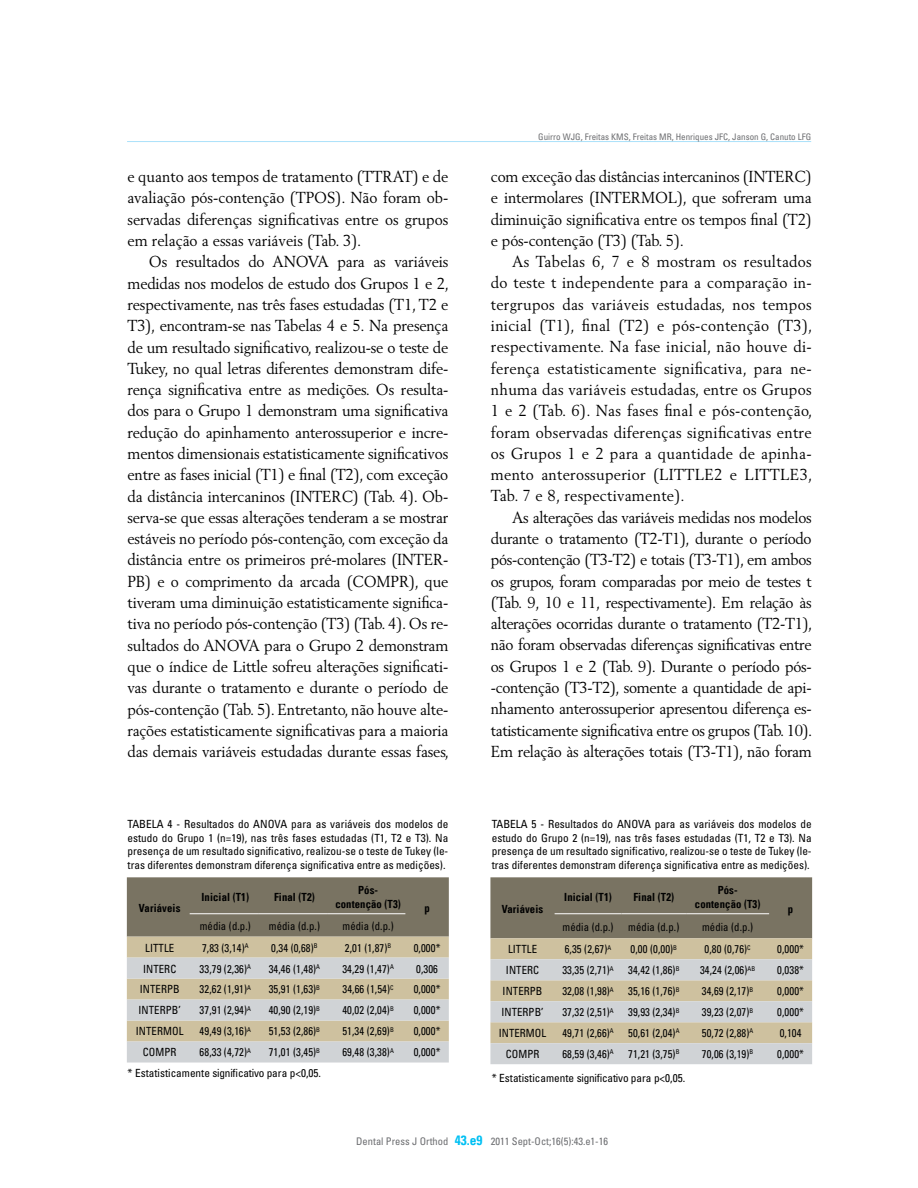
<style>
.page{position:relative;width:918px;height:1188px;background:#fff}
.page>*{position:absolute;margin:0;border:0;box-sizing:border-box;transform-origin:0 0}
.t1{font:15.75px/21.3px "Berling";letter-spacing:-.01em;color:#000;text-align:justify;scale:.95 1}
.t2{font:condensed 11.25px "Univers";letter-spacing:.01em;color:#000;scale:.95 1}
.t3{font:condensed 11.25px/13.5px "Univers";letter-spacing:.01em;color:#000;text-align:justify}
.t4{font:700 condensed 11.25px/13.5px "Univers";letter-spacing:.01em;color:#000;text-align:center;scale:.95 1}
.t5{font:condensed 10.5px "Univers";color:#6d6e71}
.t6{font:condensed 9px "Univers";color:#6d6e71}
.s1{font-weight:700;font-size:13.5px;color:#00c0f3}
</style>
<div class="page">
<hr style="left:127px;top:141px;width:684px;height:1px;background:#abe1fa">
<svg style="left:127px;top:877px;width:322px;height:186px;background:#b4af9f"></svg>
<hr style="left:190px;top:913px;width:68px;height:1px;background:#fff">
<hr style="left:258px;top:913px;width:70px;height:1px;background:#fff">
<hr style="left:328px;top:913px;width:77px;height:1px;background:#fff">
<svg style="left:490px;top:877px;width:322px;height:187px;background:#b3ae9e"></svg>
<hr style="left:555px;top:913px;width:67px;height:1px;background:#fff">
<hr style="left:622px;top:913px;width:64px;height:1px;background:#fff">
<hr style="left:686px;top:913px;width:83px;height:1px;background:#fff">
<p class="t1" style="left:128px;top:166px;width:339px">e quanto aos tempos de tratamento (TTRAT) e de avaliação pós-contenção (TPOS). Não foram ob&shy;servadas diferenças significativas entre os grupos em relação a essas variáveis (Tab. 3).</p>
<p class="t1" style="left:128px;top:251px;width:340px;text-indent:21px">Os resultados do ANOVA para as variáveis medidas nos modelos de estudo dos Grupos 1 e 2, respectivamente, nas três fases estudadas (T1, T2 e T3), encontram-se nas Tabelas 4 e 5. Na presença de um resultado significativo, realizou-se o teste de Tukey, no qual letras diferentes demonstram dife&shy;rença significativa entre as medições. Os resulta&shy;dos para o Grupo 1 demonstram uma significativa redução do apinhamento anterossuperior e incre&shy;mentos dimensionais estatisticamente significativos entre as fases inicial (T1) e final (T2), com exceção da distância intercaninos (INTERC) (Tab. 4). Ob&shy;serva-se que essas alterações tenderam a se mostrar estáveis no período pós-contenção, com exceção da distância entre os primeiros pré-molares (INTER-PB) e o comprimento da arcada (COMPR), que tiveram uma diminuição estatisticamente significa&shy;tiva no período pós-contenção (T3) (Tab. 4). Os re&shy;sultados do ANOVA para o Grupo 2 demonstram que o índice de Little sofreu alterações significati&shy;vas durante o tratamento e durante o período de pós-contenção (Tab. 5). Entretanto, não houve alte&shy;rações estatisticamente significativas para a maioria das demais variáveis estudadas durante essas fases,</p>
<p class="t6" style="left:538px;top:131px;width:274px">Guirro WJG, Freitas KMS, Freitas MR, Henriques JFC, Janson G, Canuto LFG</p>
<p class="t1" style="left:491px;top:166px;width:339px">com exceção das distâncias intercaninos (INTERC) e intermolares (INTERMOL), que sofreram uma diminuição significativa entre os tempos final (T2) e pós-contenção (T3) (Tab. 5).</p>
<p class="t1" style="left:491px;top:251px;width:340px;text-indent:21px">As Tabelas 6, 7 e 8 mostram os resultados do teste t independente para a comparação in&shy;tergrupos das variáveis estudadas, nos tempos inicial (T1), final (T2) e pós-contenção (T3), respectivamente. Na fase inicial, não houve di&shy;ferença estatisticamente significativa, para ne&shy;nhuma das variáveis estudadas, entre os Grupos 1 e 2 (Tab. 6). Nas fases final e pós-contenção, foram observadas diferenças significativas entre os Grupos 1 e 2 para a quantidade de apinha&shy;mento anterossuperior (LITTLE2 e LITTLE3, Tab. 7 e 8, respectivamente).</p>
<p class="t1" style="left:491px;top:506px;width:340px;text-indent:21px">As alterações das variáveis medidas nos modelos durante o tratamento (T2-T1), durante o período pós-contenção (T3-T2) e totais (T3-T1), em ambos os grupos, foram comparadas por meio de testes t (Tab. 9, 10 e 11, respectivamente). Em relação às alterações ocorridas durante o tratamento (T2-T1), não foram observadas diferenças significativas entre os Grupos 1 e 2 (Tab. 9). Durante o período pós--contenção (T3-T2), somente a quantidade de api&shy;nhamento anterossuperior apresentou diferença es&shy;tatisticamente significativa entre os grupos (Tab. 10).<br>Em relação às alterações totais (T3-T1), não foram</p>
<p class="t3" style="left:128px;top:817px;width:322px">tabela 4 - Resultados do ANOVA para as variáveis dos modelos de estudo do Grupo 1 (n=19), nas três fases estudadas (T1, T2 e T3). Na presença de um resultado significativo, realizou-se o teste de Tukey (le&shy;tras diferentes demonstram diferença significativa entre as medições).</p>
<p class="t3" style="left:492px;top:817px;width:321px">tabela 5 - Resultados do ANOVA para as variáveis dos modelos de estudo do Grupo 2 (n=19), nas três fases estudadas (T1, T2 e T3). Na presença de um resultado significativo, realizou-se o teste de Tukey (le&shy;tras diferentes demonstram diferença significativa entre as medições).</p>
<p class="t4" style="left:139px;top:902px;width:45px">Variáveis</p>
<p class="t4" style="left:202px;top:890px;width:51px">Inicial (T1)</p>
<p class="t4" style="left:274px;top:890px;width:44px">Final (T2)</p>
<p class="t4" style="left:335px;top:883px;width:70px">Pós&shy;contenção (T3)</p>
<p class="t4" style="left:424px;top:902px;width:7px">p</p>
<p class="t4" style="left:502px;top:902px;width:45px">Variáveis</p>
<p class="t4" style="left:564px;top:890px;width:51px">Inicial (T1)</p>
<p class="t4" style="left:633px;top:890px;width:44px">Final (T2)</p>
<p class="t4" style="left:695px;top:883px;width:70px">Pós&shy;contenção (T3)</p>
<p class="t4" style="left:788px;top:902px;width:7px">p</p>
<p class="t2" style="left:200px;top:919px;width:55px">média (d.p.)</p>
<p class="t2" style="left:269px;top:919px;width:55px">média (d.p.)</p>
<p class="t2" style="left:343px;top:919px;width:55px">média (d.p.)</p>
<p class="t2" style="left:563px;top:919px;width:55px">média (d.p.)</p>
<p class="t2" style="left:628px;top:919px;width:55px">média (d.p.)</p>
<p class="t2" style="left:702px;top:919px;width:55px">média (d.p.)</p>
<p class="t2" style="left:145px;top:940px;width:32px">LITTLE</p>
<p class="t2" style="left:202px;top:940px;width:50px">7,83 (3,14)<sup>A</sup></p>
<p class="t2" style="left:271px;top:940px;width:50px">0,34 (0,68)<sup>B</sup></p>
<p class="t2" style="left:345px;top:940px;width:50px">2,01 (1,87)<sup>B</sup></p>
<p class="t2" style="left:414px;top:940px;width:30px">0,000*</p>
<p class="t2" style="left:143px;top:961px;width:36px">INTERC</p>
<p class="t2" style="left:200px;top:961px;width:55px">33,79 (2,36)<sup>A</sup></p>
<p class="t2" style="left:269px;top:961px;width:55px">34,46 (1,48)<sup>A</sup></p>
<p class="t2" style="left:342px;top:961px;width:55px">34,29 (1,47)<sup>A</sup></p>
<p class="t2" style="left:416px;top:961px;width:24px">0,306</p>
<p class="t2" style="left:140px;top:982px;width:43px">INTERPB</p>
<p class="t2" style="left:200px;top:982px;width:55px">32,62 (1,91)<sup>A</sup></p>
<p class="t2" style="left:269px;top:982px;width:56px">35,91 (1,63)<sup>B</sup></p>
<p class="t2" style="left:343px;top:982px;width:55px">34,66 (1,54)<sup>C</sup></p>
<p class="t2" style="left:414px;top:982px;width:30px">0,000*</p>
<p class="t2" style="left:139px;top:1003px;width:46px">INTERPB’</p>
<p class="t2" style="left:200px;top:1003px;width:55px">37,91 (2,94)<sup>A</sup></p>
<p class="t2" style="left:269px;top:1003px;width:56px">40,90 (2,19)<sup>B</sup></p>
<p class="t2" style="left:342px;top:1003px;width:56px">40,02 (2,04)<sup>B</sup></p>
<p class="t2" style="left:414px;top:1003px;width:30px">0,000*</p>
<p class="t2" style="left:136px;top:1024px;width:52px">INTERMOL</p>
<p class="t2" style="left:200px;top:1024px;width:55px">49,49 (3,16)<sup>A</sup></p>
<p class="t2" style="left:269px;top:1024px;width:56px">51,53 (2,86)<sup>B</sup></p>
<p class="t2" style="left:342px;top:1024px;width:56px">51,34 (2,69)<sup>B</sup></p>
<p class="t2" style="left:414px;top:1024px;width:30px">0,000*</p>
<p class="t2" style="left:143px;top:1045px;width:37px">COMPR</p>
<p class="t2" style="left:200px;top:1045px;width:55px">68,33 (4,72)<sup>A</sup></p>
<p class="t2" style="left:269px;top:1045px;width:56px">71,01 (3,45)<sup>B</sup></p>
<p class="t2" style="left:342px;top:1045px;width:55px">69,48 (3,38)<sup>A</sup></p>
<p class="t2" style="left:414px;top:1045px;width:30px">0,000*</p>
<p class="t2" style="left:508px;top:942px;width:32px">LITTLE</p>
<p class="t2" style="left:565px;top:942px;width:50px">6,35 (2,67)<sup>A</sup></p>
<p class="t2" style="left:631px;top:942px;width:50px">0,00 (0,00)<sup>B</sup></p>
<p class="t2" style="left:705px;top:942px;width:50px">0,80 (0,76)<sup>C</sup></p>
<p class="t2" style="left:777px;top:942px;width:30px">0,000*</p>
<p class="t2" style="left:506px;top:963px;width:36px">INTERC</p>
<p class="t2" style="left:562px;top:963px;width:55px">33,35 (2,71)<sup>A</sup></p>
<p class="t2" style="left:628px;top:963px;width:56px">34,42 (1,86)<sup>B</sup></p>
<p class="t2" style="left:700px;top:963px;width:60px">34,24 (2,06)<sup>AB</sup></p>
<p class="t2" style="left:777px;top:963px;width:30px">0,038*</p>
<p class="t2" style="left:503px;top:984px;width:43px">INTERPB</p>
<p class="t2" style="left:562px;top:984px;width:55px">32,08 (1,98)<sup>A</sup></p>
<p class="t2" style="left:628px;top:984px;width:56px">35,16 (1,76)<sup>B</sup></p>
<p class="t2" style="left:702px;top:984px;width:56px">34,69 (2,17)<sup>B</sup></p>
<p class="t2" style="left:777px;top:984px;width:30px">0,000*</p>
<p class="t2" style="left:501px;top:1005px;width:46px">INTERPB’</p>
<p class="t2" style="left:562px;top:1005px;width:55px">37,32 (2,51)<sup>A</sup></p>
<p class="t2" style="left:628px;top:1005px;width:56px">39,93 (2,34)<sup>B</sup></p>
<p class="t2" style="left:702px;top:1005px;width:56px">39,23 (2,07)<sup>B</sup></p>
<p class="t2" style="left:777px;top:1005px;width:30px">0,000*</p>
<p class="t2" style="left:499px;top:1026px;width:52px">INTERMOL</p>
<p class="t2" style="left:562px;top:1026px;width:55px">49,71 (2,66)<sup>A</sup></p>
<p class="t2" style="left:628px;top:1026px;width:55px">50,61 (2,04)<sup>A</sup></p>
<p class="t2" style="left:702px;top:1026px;width:55px">50,72 (2,88)<sup>A</sup></p>
<p class="t2" style="left:780px;top:1026px;width:24px">0,104</p>
<p class="t2" style="left:506px;top:1047px;width:37px">COMPR</p>
<p class="t2" style="left:562px;top:1047px;width:55px">68,59 (3,46)<sup>A</sup></p>
<p class="t2" style="left:628px;top:1047px;width:56px">71,21 (3,75)<sup>B</sup></p>
<p class="t2" style="left:702px;top:1047px;width:56px">70,06 (3,19)<sup>B</sup></p>
<p class="t2" style="left:777px;top:1047px;width:30px">0,000*</p>
<p class="t3" style="left:128px;top:1066px;width:195px">* Estatisticamente significativo para p&lt;0,05.</p>
<p class="t3" style="left:492px;top:1071px;width:195px">* Estatisticamente significativo para p&lt;0,05.</p>
<p class="t5" style="left:356px;top:1134px;width:253px">Dental Press J Orthod <span class="s1">43.e9</span> 2011 Sept-Oct;16(5):43.e1-16</p>
</div>
